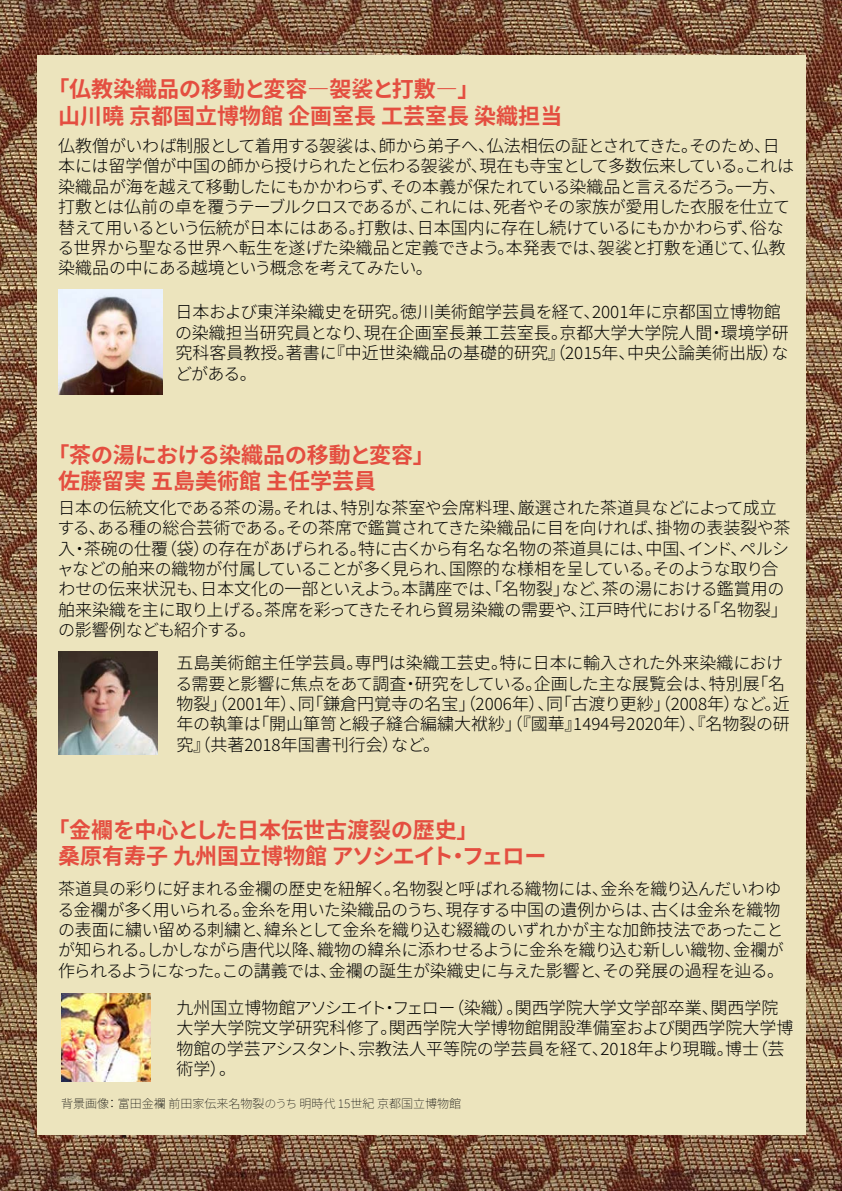
<style>
.page{position:relative;width:842px;height:1191px;background:#fff}
.page>*{position:absolute;margin:0;border:0;box-sizing:border-box;transform-origin:0 0}
.t1{font:700 22px/26.4px "Noto Sans JP";color:#e44e40}
.t2{font:300 17px/20.4px "Noto Sans JP";letter-spacing:-.015em;color:#000}
.t3{font:100 12px "Noto Sans JP";color:#000}
</style>
<div class="page">
<img style="left:0;top:0;width:842px;height:1191px">
<div style="left:36px;top:56px;width:769px;height:1079px;background:#ece4bd"></div>
<img style="left:58px;top:289px;width:105px;height:106px">
<img style="left:59px;top:652px;width:99px;height:102px">
<img style="left:61px;top:993px;width:90px;height:88px">
<p class="t1" style="left:58px;top:76px;width:505px;text-indent:-11px">「仏教染織品の移動と変容―袈裟と打敷―」<br>山川曉 京都国立博物館 企画室長 工芸室長 染織担当</p>
<p class="t2" style="left:57px;top:136px;width:738px">仏教僧がいわば制服として着用する袈裟は、師から弟子へ、仏法相伝の証とされてきた。そのため、日本には留学僧が中国の師から授けられたと伝わる袈裟が、現在も寺宝として多数伝来している。これは染織品が海を越えて移動したにもかかわらず、その本義が保たれている染織品と言えるだろう。一方、打敷とは仏前の卓を覆うテーブルクロスであるが、これには、死者やその家族が愛用した衣服を仕立て替えて用いるという伝統が日本にはある。打敷は、日本国内に存在し続けているにもかかわらず、俗なる世界から聖なる世界へ転生を遂げた染織品と定義できよう。本発表では、袈裟と打敷を通じて、仏教染織品の中にある越境という概念を考えてみたい。</p>
<p class="t2" style="left:175px;top:302px;width:615px">日本および東洋染織史を研究。徳川美術館学芸員を経て、2001年に京都国立博物館の染織担当研究員となり、現在企画室長兼工芸室長。京都大学大学院人間・環境学研究科客員教授。著書に『中近世染織品の基礎的研究』（2015年、中央公論美術出版）などがある。</p>
<p class="t1" style="left:58px;top:442px;width:378px;text-indent:-11px">「茶の湯における染織品の移動と変容」佐藤留実 五島美術館 主任学芸員</p>
<p class="t2" style="left:57px;top:497px;width:735px">日本の伝統文化である茶の湯。それは、特別な茶室や会席料理、厳選された茶道具などによって成立する、ある種の総合芸術である。その茶席で鑑賞されてきた染織品に目を向ければ、掛物の表装裂や茶入・茶碗の仕覆（袋）の存在があげられる。特に古くから有名な名物の茶道具には、中国、インド、ペルシャなどの舶来の織物が付属していることが多く見られ、国際的な様相を呈している。そのような取り合わせの伝来状況も、日本文化の一部といえよう。本講座では、「名物裂」など、茶の湯における鑑賞用の舶来染織を主に取り上げる。茶席を彩ってきたそれら貿易染織の需要や、江戸時代における「名物裂」の影響例なども紹介する。</p>
<p class="t2" style="left:176px;top:653px;width:616px">五島美術館主任学芸員。専門は染織工芸史。特に日本に輸入された外来染織における需要と影響に焦点をあて調査・研究をしている。企画した主な展覧会は、特別展「名物裂」（2001年）、同「鎌倉円覚寺の名宝」（2006年）、同「古渡り更紗」（2008年）など。近年の執筆は「開山箪笥と緞子縫合編繍大袱紗」（『國華』1494号2020年）、『名物裂の研究』（共著2018年国書刊行会）など。</p>
<p class="t1" style="left:58px;top:817px;width:490px;text-indent:-11px">「金襴を中心とした日本伝世古渡裂の歴史」<br>桑原有寿子 九州国立博物館 アソシエイト・フェロー</p>
<p class="t2" style="left:57px;top:879px;width:728px">茶道具の彩りに好まれる金襴の歴史を紐解く。名物裂と呼ばれる織物には、金糸を織り込んだいわゆる金襴が多く用いられる。金糸を用いた染織品のうち、現存する中国の遺例からは、古くは金糸を織物の表面に繍い留める刺繍と、緯糸として金糸を織り込む綴織のいずれかが主な加飾技法であったことが知られる。しかしながら唐代以降、織物の緯糸に添わせるように金糸を織り込む新しい織物、金襴が作られるようになった。この講義では、金襴の誕生が染織史に与えた影響と、その発展の過程を辿る。</p>
<p class="t2" style="left:176px;top:997px;width:619px">九州国立博物館アソシエイト・フェロー（染織）。関西学院大学文学部卒業、関西学院大学大学院文学研究科修了。関西学院大学博物館開設準備室および関西学院大学博物館の学芸アシスタント、宗教法人平等院の学芸員を経て、2018年より現職。博士（芸術学）。</p>
<p class="t3" style="left:61px;top:1096px;width:401px">背景画像：富田金襴前田家伝来名物裂のうち明時代 15世紀京都国立博物館</p>
</div>
